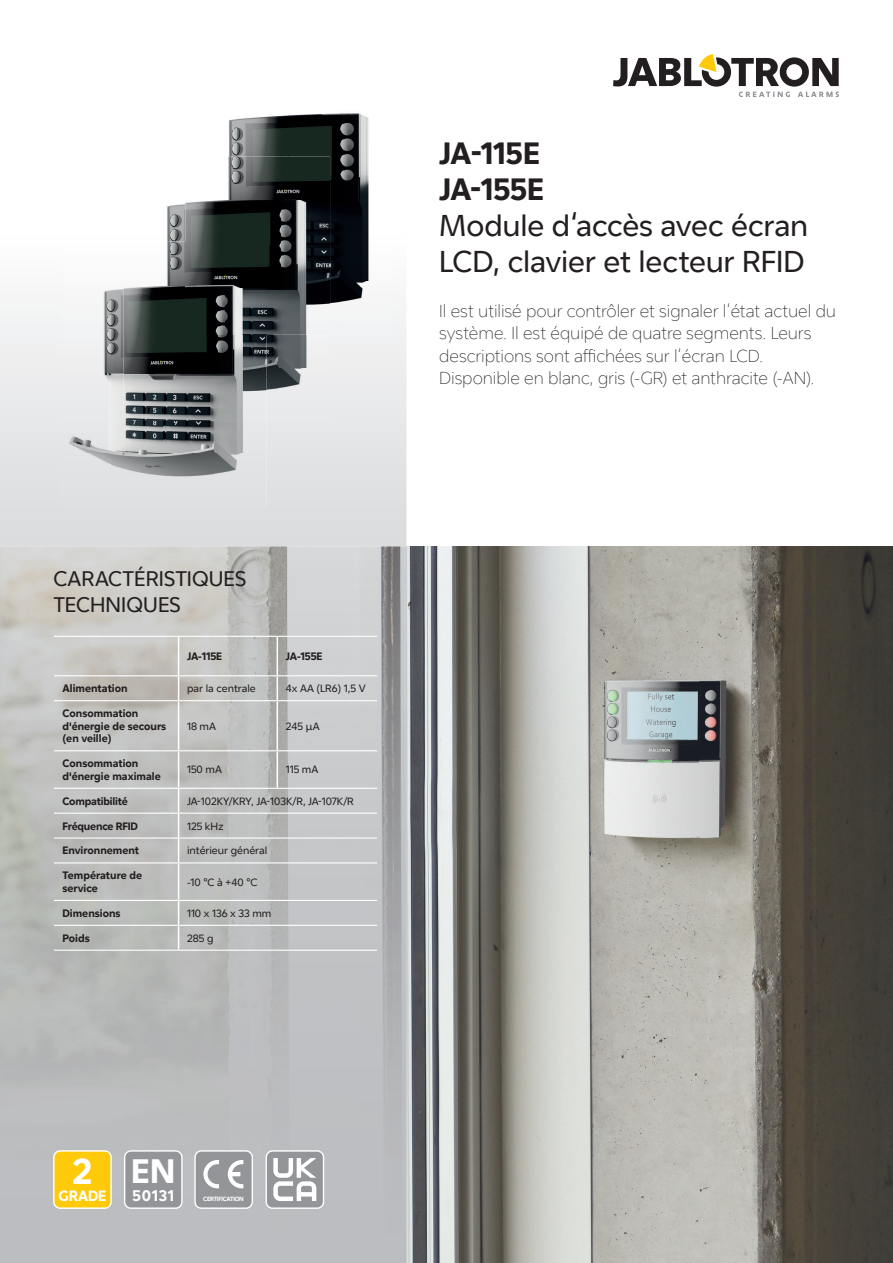
<style>
.page{position:relative;width:893px;height:1263px;background:#fff}
.page>*{position:absolute;margin:0;border:0;box-sizing:border-box;transform-origin:0 0}
.t1{font:600 34.95px "Jablo";color:#fff}
.t2{font:600 33px "Jablo";color:#fff}
.t3{font:30px/36px "Jablo";letter-spacing:-.01em;color:#231f20}
.t4{font:600 30px/36px "Jablo";color:#231f20}
.t5{font:21px/25.2px "Jablo";letter-spacing:.005em;color:#231f20}
.t6{font:100 17.25px/22.5px "Jablo";color:#231f20}
.t7{font:600 15px "Jablo";letter-spacing:.05em;color:#fff}
.t8{font:600 14.55px "Jablo";letter-spacing:-.01em;color:#fff}
.t9{font:600 10.5px/12.6px "Jablo";color:#231f20}
.t10{font:10.5px "Jablo";color:#231f20}
.t11{font:600 10.5px "Jablo";letter-spacing:-.02em;color:#231f20}
.t12{font:600 7.5px "Jablo";color:#fff}
.t13{font:600 6px "Jablo";letter-spacing:-.04em;color:#fff}
</style>
<div class="page">
<svg style="left:613px;top:54px;width:226px;height:43px"></svg>
<img style="left:406px;top:546px;width:487px;height:717px">
<svg style="left:0;top:305px;width:406px;height:958px;background:#c3c4c4"></svg>
<img style="left:229px;top:113px;width:140px;height:10px">
<img style="left:229px;top:123px;width:60px;height:33px">
<img style="left:289px;top:123px;width:80px;height:53px">
<img style="left:330px;top:176px;width:62px;height:159px">
<img style="left:125px;top:204px;width:60px;height:127px">
<img style="left:267px;top:246px;width:63px;height:175px">
<img style="left:185px;top:156px;width:145px;height:90px">
<img style="left:60px;top:288px;width:65px;height:112px">
<img style="left:60px;top:400px;width:103px;height:53px">
<img style="left:163px;top:421px;width:104px;height:32px">
<img style="left:60px;top:453px;width:207px;height:53px">
<img style="left:123px;top:331px;width:144px;height:90px">
<img style="left:185px;top:241px;width:82px;height:94px">
<div style="left:54px;top:1151px;width:57px;height:57px;background:#feca0a;border-radius:6px"></div>
<div style="left:53px;top:1150px;width:59px;height:59px;border:1px solid #fff;border-radius:6px"></div>
<div style="left:125px;top:1151px;width:57px;height:57px;background:#939598;border-radius:6px"></div>
<div style="left:124px;top:1150px;width:59px;height:59px;border:1px solid #fff;border-radius:6px"></div>
<div style="left:195px;top:1151px;width:57px;height:57px;background:#939598;border-radius:6px"></div>
<div style="left:194px;top:1150px;width:59px;height:59px;border:1px solid #fff;border-radius:6px"></div>
<svg style="left:203px;top:1160px;width:16px;height:28px"></svg>
<svg style="left:228px;top:1160px;width:15px;height:28px"></svg>
<div style="left:266px;top:1151px;width:57px;height:57px;background:#939598;border-radius:6px"></div>
<div style="left:266px;top:1150px;width:58px;height:59px;border:1px solid #fff;border-radius:6px"></div>
<svg style="left:273px;top:1158px;width:43px;height:43px"></svg>
<hr style="left:179px;top:813px;width:198px;height:1px;background:#fff">
<hr style="left:179px;top:837px;width:198px;height:2px;background:#fff">
<hr style="left:179px;top:862px;width:198px;height:1px;background:#fff">
<hr style="left:179px;top:900px;width:198px;height:1px;background:#fff">
<hr style="left:179px;top:925px;width:198px;height:1px;background:#fff">
<hr style="left:179px;top:950px;width:198px;height:1px;background:#fff">
<hr style="left:277px;top:636px;width:100px;height:1px;background:#fff">
<hr style="left:277px;top:675px;width:100px;height:1px;background:#fff">
<hr style="left:277px;top:700px;width:100px;height:1px;background:#fff">
<hr style="left:277px;top:750px;width:100px;height:1px;background:#fff">
<hr style="left:277px;top:788px;width:100px;height:1px;background:#fff">
<hr style="left:54px;top:636px;width:125px;height:1px;background:#fff">
<hr style="left:54px;top:675px;width:125px;height:1px;background:#fff">
<hr style="left:54px;top:700px;width:125px;height:1px;background:#fff">
<hr style="left:54px;top:750px;width:125px;height:1px;background:#fff">
<hr style="left:54px;top:788px;width:125px;height:1px;background:#fff">
<hr style="left:54px;top:813px;width:125px;height:1px;background:#fff">
<hr style="left:54px;top:837px;width:125px;height:2px;background:#fff">
<hr style="left:54px;top:862px;width:125px;height:1px;background:#fff">
<hr style="left:54px;top:900px;width:125px;height:1px;background:#fff">
<hr style="left:54px;top:925px;width:125px;height:1px;background:#fff">
<hr style="left:54px;top:950px;width:125px;height:1px;background:#fff">
<svg style="left:178px;top:789px;width:1px;height:73px"></svg>
<hr style="left:178px;top:863px;width:1px;height:37px;background:#fff">
<svg style="left:178px;top:901px;width:1px;height:49px"></svg>
<hr style="left:179px;top:636px;width:98px;height:1px;background:#fff">
<hr style="left:179px;top:675px;width:98px;height:1px;background:#fff">
<hr style="left:179px;top:700px;width:98px;height:1px;background:#fff">
<hr style="left:179px;top:750px;width:98px;height:1px;background:#fff">
<hr style="left:179px;top:788px;width:98px;height:1px;background:#fff">
<hr style="left:178px;top:637px;width:1px;height:38px;background:#fff">
<hr style="left:277px;top:637px;width:1px;height:38px;background:#fff">
<svg style="left:178px;top:676px;width:1px;height:24px"></svg>
<svg style="left:277px;top:676px;width:1px;height:24px"></svg>
<hr style="left:178px;top:701px;width:1px;height:49px;background:#fff">
<hr style="left:277px;top:701px;width:1px;height:49px;background:#fff">
<hr style="left:178px;top:751px;width:1px;height:37px;background:#fff">
<hr style="left:277px;top:751px;width:1px;height:37px;background:#fff">
<p class="t5" style="left:53px;top:566px;width:194px">CARACTÉRISTIQUES<br>TECHNIQUES</p>
<p class="t9" style="left:187px;top:650px;width:37px">JA-115E</p>
<p class="t9" style="left:286px;top:650px;width:38px">JA-155E</p>
<p class="t9" style="left:63px;top:682px;width:67px">Alimentation</p>
<p class="t10" style="left:187px;top:682px;width:70px">par la centrale</p>
<p class="t10" style="left:286px;top:682px;width:81px">4x AA (LR6) 1,5 V</p>
<p class="t9" style="left:63px;top:707px;width:105px">Consommation d'énergie de secours (en veille)</p>
<p class="t10" style="left:187px;top:719px;width:31px">18 mA</p>
<p class="t10" style="left:286px;top:719px;width:35px">245 μA</p>
<p class="t9" style="left:63px;top:757px;width:100px">Consommation d'énergie maximale</p>
<p class="t10" style="left:187px;top:763px;width:36px">150 mA</p>
<p class="t10" style="left:286px;top:763px;width:34px">115 mA</p>
<p class="t11" style="left:63px;top:794px;width:67px">Compatibilité</p>
<p class="t10" style="left:187px;top:794px;width:168px">JA-102KY/KRY, JA-103K/R, JA-107K/R</p>
<p class="t11" style="left:63px;top:819px;width:77px">Fréquence RFID</p>
<p class="t10" style="left:187px;top:819px;width:38px">125 kHz</p>
<p class="t9" style="left:63px;top:844px;width:78px">Environnement</p>
<p class="t10" style="left:187px;top:844px;width:82px">intérieur général</p>
<p class="t9" style="left:63px;top:869px;width:81px">Température de service</p>
<p class="t10" style="left:187px;top:875px;width:72px">-10 °C à +40 °C</p>
<p class="t9" style="left:63px;top:906px;width:60px">Dimensions</p>
<p class="t10" style="left:187px;top:906px;width:86px">110 x 136 x 33 mm</p>
<p class="t9" style="left:63px;top:931px;width:29px">Poids</p>
<p class="t10" style="left:187px;top:931px;width:28px">285 g</p>
<h3 class="t4" style="left:439px;top:134px;width:106px">JA-115E<br>JA-155E</h3>
<h3 class="t3" style="left:439px;top:206px;width:371px">Module d‘accès avec écran<br>LCD, clavier et lecteur RFID</h3>
<p class="t6" style="left:439px;top:299px;width:398px">Il est utilisé pour contrôler et signaler l‘état actuel du système. Il est équipé de quatre segments. Leurs descriptions sont affichées sur l‘écran LCD.<br>Disponible en blanc, gris (-GR) et anthracite (-AN).</p>
<h1 class="t1" style="left:73px;top:1149px;width:21px">2</h1>
<h2 class="t2" style="left:131px;top:1151px;width:46px">EN</h2>
<p class="t12" style="left:73px;top:1187px;width:27px">GRADE</p>
<p class="t8" style="left:59px;top:1186px;width:49px">GRADE</p>
<p class="t7" style="left:132px;top:1186px;width:43px">50131</p>
<p class="t13" style="left:203px;top:1195px;width:42px">CERTIFICATION</p>
</div>
